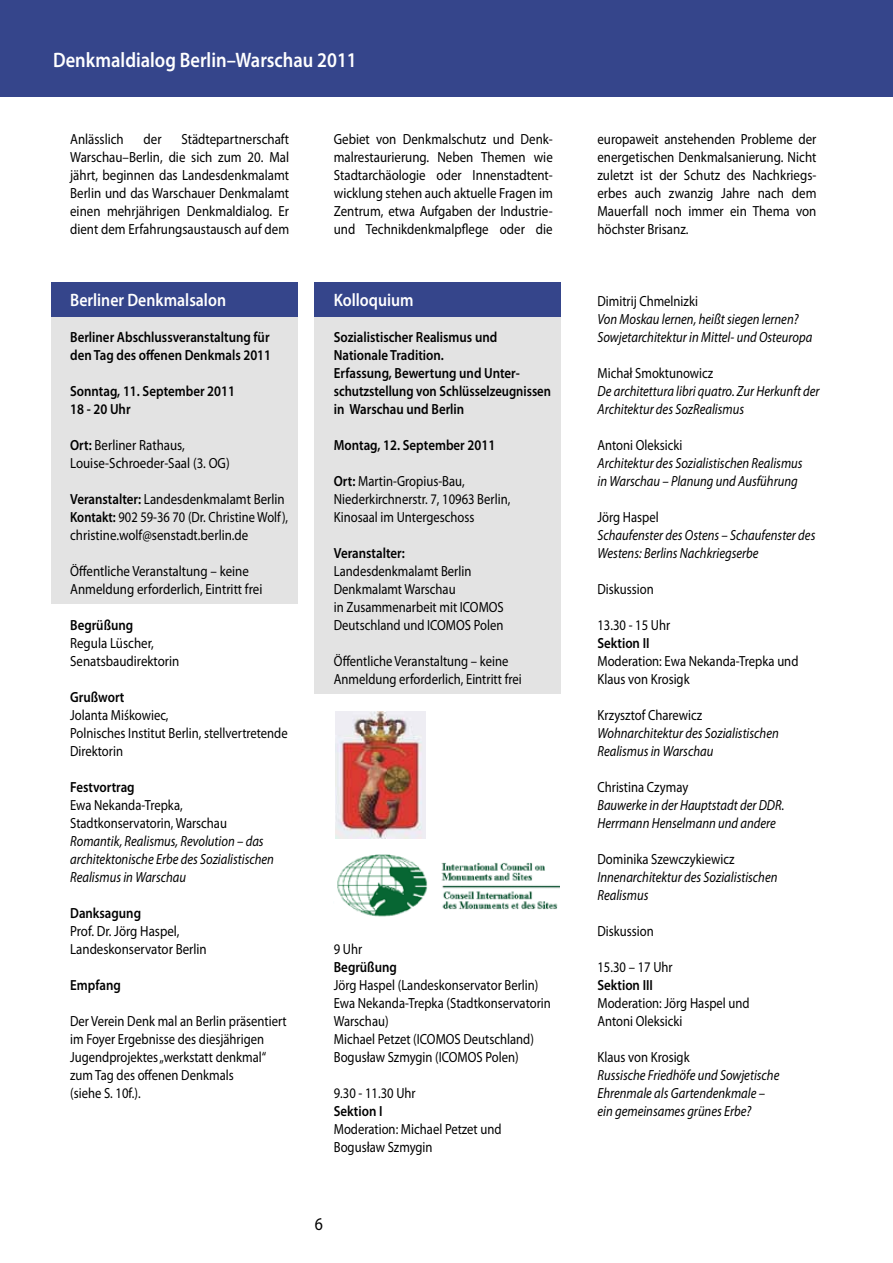
<style>
.page{position:relative;width:893px;height:1263px;background:#fff}
.page>*{position:absolute;margin:0;border:0;box-sizing:border-box;transform-origin:0 0}
.Überschrift{font:600 21px "Myriad Pro";color:#fff;scale:.88 1}
.Überschrift-2{font:600 18px "Myriad Pro";color:#fff;scale:.88 1}
.Flatter_Termin{font:600 18px "Myriad Pro";color:#fff;scale:.88 1}
.t1{font:18px "Myriad Pro";color:#000;scale:.88 1}
.Fließtext_deutsch_Fl{font:14.7px/18px "Myriad Pro";color:#000;scale:.86 1}
.Fließtext_deutsch_Fl-2{font:italic 14.7px/18px "Myriad Pro";color:#000;scale:.86 1}
.Fließtext_deutsch_Bl{font:14.7px/18px "Myriad Pro";color:#000;text-align:justify;scale:.88 1}
.Fließtext_deutsch_Fl-3{font:600 14.7px/18px "Myriad Pro";color:#000;scale:.88 1}
.Flatter_Termin-2{font:14.7px "Myriad Pro";color:#000;scale:.88 1}
.Flatter_Termin-3{font:14.7px/18px "Myriad Pro";color:#000;scale:.86 1}
.Flatter_Termin-4{font:14.7px "Myriad Pro";color:#000;scale:.85 1}
.Flatter_Termin-5{font:600 14.7px "Myriad Pro";color:#000;scale:.88 1}
.Fließtext_deutsch_Bl-2{font:600 14.7px "Myriad Pro";color:#000;scale:.88 1}
.s1{font-weight:600}
</style>
<div class="page">
<div style="left:51px;top:302px;width:247px;height:302px;background:#e3e3e3"></div>
<div style="left:51px;top:283px;width:247px;height:34px;background:#35458b"></div>
<div style="left:315px;top:302px;width:246px;height:392px;background:#e3e3e3"></div>
<div style="left:315px;top:283px;width:246px;height:34px;background:#35458b"></div>
<div style="left:0;top:0;width:893px;height:97px;background:#35458b"></div>
<img style="left:336px;top:711px;width:89px;height:127px">
<img style="left:337px;top:854px;width:223px;height:63px">
<p class="Überschrift" style="left:53px;top:46px;width:347px">Denkmaldialog Berlin–Warschau 2011</p>
<p class="Fließtext_deutsch_Bl" style="left:70px;top:130px;width:62px">Anlässlich</p>
<p class="Fließtext_deutsch_Bl" style="left:144px;top:130px;width:22px">der</p>
<p class="Fließtext_deutsch_Bl" style="left:181px;top:130px;width:124px">Städtepartnerschaft</p>
<p class="Fließtext_deutsch_Bl" style="left:70px;top:148px;width:250px">Warschau–Berlin, die sich zum 20. Mal jährt, beginnen das Landesdenkmalamt Berlin und das Warschauer Denkmalamt einen mehrjährigen Denkmaldialog. Er dient dem Erfahrungsaustausch auf dem</p>
<p class="Überschrift-2" style="left:70px;top:289px;width:179px">Berliner Denkmalsalon</p>
<p class="Fließtext_deutsch_Fl-3" style="left:70px;top:328px;width:230px">Berliner Abschlussveranstaltung für den Tag des offenen Denkmals 2011</p>
<p class="Fließtext_deutsch_Fl-3" style="left:70px;top:382px;width:189px">Sonntag, 11. September 2011</p>
<p class="Fließtext_deutsch_Fl-3" style="left:70px;top:400px;width:70px">18 - 20 Uhr</p>
<p class="Flatter_Termin-2" style="left:70px;top:436px;width:132px"><span class="s1">Ort:</span> Berliner Rathaus,</p>
<p class="Flatter_Termin-2" style="left:70px;top:454px;width:183px">Louise-Schroeder-Saal (3. OG)</p>
<p class="Flatter_Termin-2" style="left:70px;top:490px;width:245px"><span class="s1">Veranstalter:</span> Landesdenkmalamt Berlin</p>
<p class="Flatter_Termin-4" style="left:70px;top:508px;width:258px"><span class="s1">Kontakt:</span> 902 59-36 70 (Dr. Christine Wolf),</p>
<p class="Flatter_Termin-2" style="left:70px;top:526px;width:204px">christine.wolf@senstadt.berlin.de</p>
<p class="Flatter_Termin-2" style="left:70px;top:562px;width:205px">Öffentliche Veranstaltung – keine</p>
<p class="Flatter_Termin-2" style="left:70px;top:580px;width:220px">Anmeldung erforderlich, Eintritt frei</p>
<p class="Fließtext_deutsch_Bl-2" style="left:70px;top:616px;width:73px">Begrüßung</p>
<p class="Fließtext_deutsch_Bl" style="left:70px;top:634px;width:97px">Regula Lüscher,</p>
<p class="Flatter_Termin-2" style="left:70px;top:652px;width:126px">Senatsbaudirektorin</p>
<p class="Flatter_Termin-5" style="left:70px;top:688px;width:63px">Grußwort</p>
<p class="Flatter_Termin-3" style="left:70px;top:706px;width:116px">Jolanta Miśkowiec,</p>
<p class="Flatter_Termin-3" style="left:70px;top:724px;width:255px">Polnisches Institut Berlin, stellvertretende<br>Direktorin</p>
<p class="Flatter_Termin-5" style="left:70px;top:778px;width:75px">Festvortrag</p>
<p class="Flatter_Termin-3" style="left:70px;top:796px;width:133px">Ewa Nekanda-Trepka,</p>
<p class="Fließtext_deutsch_Fl" style="left:70px;top:814px;width:184px">Stadtkonservatorin, Warschau</p>
<p class="Fließtext_deutsch_Fl-2" style="left:70px;top:832px;width:226px">Romantik, Realismus, Revolution – das</p>
<p class="Fließtext_deutsch_Fl-2" style="left:70px;top:850px;width:239px">architektonische Erbe des Sozialistischen<br>Realismus in Warschau</p>
<p class="Flatter_Termin-5" style="left:70px;top:904px;width:82px">Danksagung</p>
<p class="Flatter_Termin-2" style="left:70px;top:922px;width:126px">Prof. Dr. Jörg Haspel,</p>
<p class="Flatter_Termin-2" style="left:70px;top:940px;width:157px">Landeskonservator Berlin</p>
<p class="Flatter_Termin-5" style="left:70px;top:976px;width:59px">Empfang</p>
<p class="Flatter_Termin-3" style="left:70px;top:1012px;width:253px">Der Verein Denk mal an Berlin präsentiert im Foyer Ergebnisse des diesjährigen Jugendprojektes „werkstatt denkmal“ zum Tag des offenen Denkmals</p>
<p class="Flatter_Termin-3" style="left:70px;top:1084px;width:83px">(siehe S. 10f.).</p>
<p class="Fließtext_deutsch_Bl" style="left:334px;top:130px;width:250px">Gebiet von Denkmalschutz und Denk&shy;malrestaurierung. Neben Themen wie Stadtarchäologie oder Innenstadtent&shy;wicklung stehen auch aktuelle Fragen im Zentrum, etwa Aufgaben der Industrie&shy;und Technikdenkmalpflege oder die</p>
<p class="Fließtext_deutsch_Bl" style="left:597px;top:130px;width:250px">europaweit anstehenden Probleme der energetischen Denkmalsanierung. Nicht zuletzt ist der Schutz des Nachkriegs&shy;erbes auch zwanzig Jahre nach dem Mauerfall noch immer ein Thema von höchster Brisanz.</p>
<p class="Flatter_Termin" style="left:334px;top:289px;width:92px">Kolloquium</p>
<p class="Fließtext_deutsch_Fl-3" style="left:334px;top:328px;width:187px">Sozialistischer Realismus und</p>
<p class="Fließtext_deutsch_Fl-3" style="left:334px;top:346px;width:127px">Nationale Tradition.</p>
<p class="Fließtext_deutsch_Fl-3" style="left:334px;top:364px;width:248px">Erfassung, Bewertung und Unter&shy;schutzstellung von Schlüsselzeugnissen in Warschau und Berlin</p>
<p class="Fließtext_deutsch_Fl-3" style="left:334px;top:436px;width:185px">Montag, 12. September 2011</p>
<p class="Fließtext_deutsch_Fl" style="left:334px;top:472px;width:154px"><span class="s1">Ort:</span> Martin-Gropius-Bau,</p>
<p class="Fließtext_deutsch_Fl" style="left:334px;top:490px;width:207px">Niederkirchnerstr. 7, 10963 Berlin,</p>
<p class="Fließtext_deutsch_Fl" style="left:334px;top:508px;width:165px">Kinosaal im Untergeschoss</p>
<p class="Fließtext_deutsch_Fl-3" style="left:334px;top:544px;width:82px">Veranstalter:</p>
<p class="Fließtext_deutsch_Fl" style="left:334px;top:562px;width:162px">Landesdenkmalamt Berlin</p>
<p class="Fließtext_deutsch_Fl" style="left:334px;top:580px;width:143px">Denkmalamt Warschau</p>
<p class="Fließtext_deutsch_Fl" style="left:334px;top:598px;width:199px">in Zusammenarbeit mit ICOMOS</p>
<p class="Fließtext_deutsch_Fl" style="left:334px;top:616px;width:199px">Deutschland und ICOMOS Polen</p>
<p class="Fließtext_deutsch_Fl" style="left:334px;top:652px;width:205px">Öffentliche Veranstaltung – keine</p>
<p class="Fließtext_deutsch_Fl" style="left:334px;top:670px;width:220px">Anmeldung erforderlich, Eintritt frei</p>
<p class="Fließtext_deutsch_Fl" style="left:334px;top:940px;width:35px">9 Uhr</p>
<p class="Fließtext_deutsch_Fl-3" style="left:334px;top:958px;width:73px">Begrüßung</p>
<p class="Fließtext_deutsch_Fl" style="left:334px;top:976px;width:239px">Jörg Haspel (Landeskonservator Berlin)</p>
<p class="Fließtext_deutsch_Fl" style="left:334px;top:994px;width:254px">Ewa Nekanda-Trepka (Stadtkonservatorin<br>Warschau)</p>
<p class="Fließtext_deutsch_Fl" style="left:334px;top:1030px;width:234px">Michael Petzet (ICOMOS Deutschland)</p>
<p class="Fließtext_deutsch_Fl" style="left:334px;top:1048px;width:216px">Bogusław Szmygin (ICOMOS Polen)</p>
<p class="Fließtext_deutsch_Fl" style="left:334px;top:1084px;width:97px">9.30 - 11.30 Uhr</p>
<p class="Fließtext_deutsch_Fl-3" style="left:334px;top:1102px;width:57px">Sektion I</p>
<p class="Fließtext_deutsch_Fl" style="left:334px;top:1120px;width:197px">Moderation: Michael Petzet und</p>
<p class="Fließtext_deutsch_Fl" style="left:334px;top:1138px;width:116px">Bogusław Szmygin</p>
<p class="Fließtext_deutsch_Fl" style="left:597px;top:292px;width:119px">Dimitrij Chmelnizki</p>
<p class="Fließtext_deutsch_Fl-2" style="left:597px;top:310px;width:251px">Von Moskau lernen, heißt siegen lernen?<br>Sowjetarchitektur in Mittel- und Osteuropa</p>
<p class="Fließtext_deutsch_Fl" style="left:597px;top:364px;width:136px">Michał Smoktunowicz</p>
<p class="Fließtext_deutsch_Fl-2" style="left:597px;top:382px;width:260px">De architettura libri quatro. Zur Herkunft der<br>Architektur des SozRealismus</p>
<p class="Fließtext_deutsch_Fl" style="left:597px;top:436px;width:100px">Antoni Oleksicki</p>
<p class="Fließtext_deutsch_Fl-2" style="left:597px;top:454px;width:240px">Architektur des Sozialistischen Realismus</p>
<p class="Fließtext_deutsch_Fl-2" style="left:597px;top:472px;width:234px">in Warschau – Planung und Ausführung</p>
<p class="Fließtext_deutsch_Fl" style="left:597px;top:508px;width:73px">Jörg Haspel</p>
<p class="Fließtext_deutsch_Fl-2" style="left:597px;top:526px;width:255px">Schaufenster des Ostens – Schaufenster des<br>Westens: Berlins Nachkriegserbe</p>
<p class="Fließtext_deutsch_Fl" style="left:597px;top:580px;width:67px">Diskussion</p>
<p class="Fließtext_deutsch_Fl" style="left:597px;top:616px;width:86px">13.30 - 15 Uhr</p>
<p class="Fließtext_deutsch_Fl-3" style="left:597px;top:634px;width:61px">Sektion II</p>
<p class="Fließtext_deutsch_Fl" style="left:597px;top:652px;width:235px">Moderation: Ewa Nekanda-Trepka und<br>Klaus von Krosigk</p>
<p class="Fließtext_deutsch_Fl" style="left:597px;top:706px;width:123px">Krzysztof Charewicz</p>
<p class="Fließtext_deutsch_Fl-2" style="left:597px;top:724px;width:212px">Wohnarchitektur des Sozialistischen</p>
<p class="Fließtext_deutsch_Fl-2" style="left:597px;top:742px;width:136px">Realismus in Warschau</p>
<p class="Fließtext_deutsch_Fl" style="left:597px;top:778px;width:107px">Christina Czymay</p>
<p class="Fließtext_deutsch_Fl-2" style="left:597px;top:796px;width:219px">Bauwerke in der Hauptstadt der DDR.</p>
<p class="Fließtext_deutsch_Fl-2" style="left:597px;top:814px;width:209px">Herrmann Henselmann und andere</p>
<p class="Fließtext_deutsch_Fl" style="left:597px;top:850px;width:161px">Dominika Szewczykiewicz</p>
<p class="Fließtext_deutsch_Fl-2" style="left:597px;top:868px;width:211px">Innenarchitektur des Sozialistischen</p>
<p class="Fließtext_deutsch_Fl-2" style="left:597px;top:886px;width:61px">Realismus</p>
<p class="Fließtext_deutsch_Fl" style="left:597px;top:922px;width:67px">Diskussion</p>
<p class="Fließtext_deutsch_Fl" style="left:597px;top:958px;width:89px">15.30 – 17 Uhr</p>
<p class="Fließtext_deutsch_Fl-3" style="left:597px;top:976px;width:65px">Sektion III</p>
<p class="Fließtext_deutsch_Fl" style="left:597px;top:994px;width:178px">Moderation: Jörg Haspel und</p>
<p class="Fließtext_deutsch_Fl" style="left:597px;top:1012px;width:100px">Antoni Oleksicki</p>
<p class="Fließtext_deutsch_Fl" style="left:597px;top:1048px;width:109px">Klaus von Krosigk</p>
<p class="Fließtext_deutsch_Fl-2" style="left:597px;top:1066px;width:213px">Russische Friedhöfe und Sowjetische</p>
<p class="Fließtext_deutsch_Fl-2" style="left:597px;top:1084px;width:196px">Ehrenmale als Gartendenkmale –</p>
<p class="Fließtext_deutsch_Fl-2" style="left:597px;top:1102px;width:180px">ein gemeinsames grünes Erbe?</p>
<p class="t1" style="left:315px;top:1213px;width:11px">6</p>
</div>
